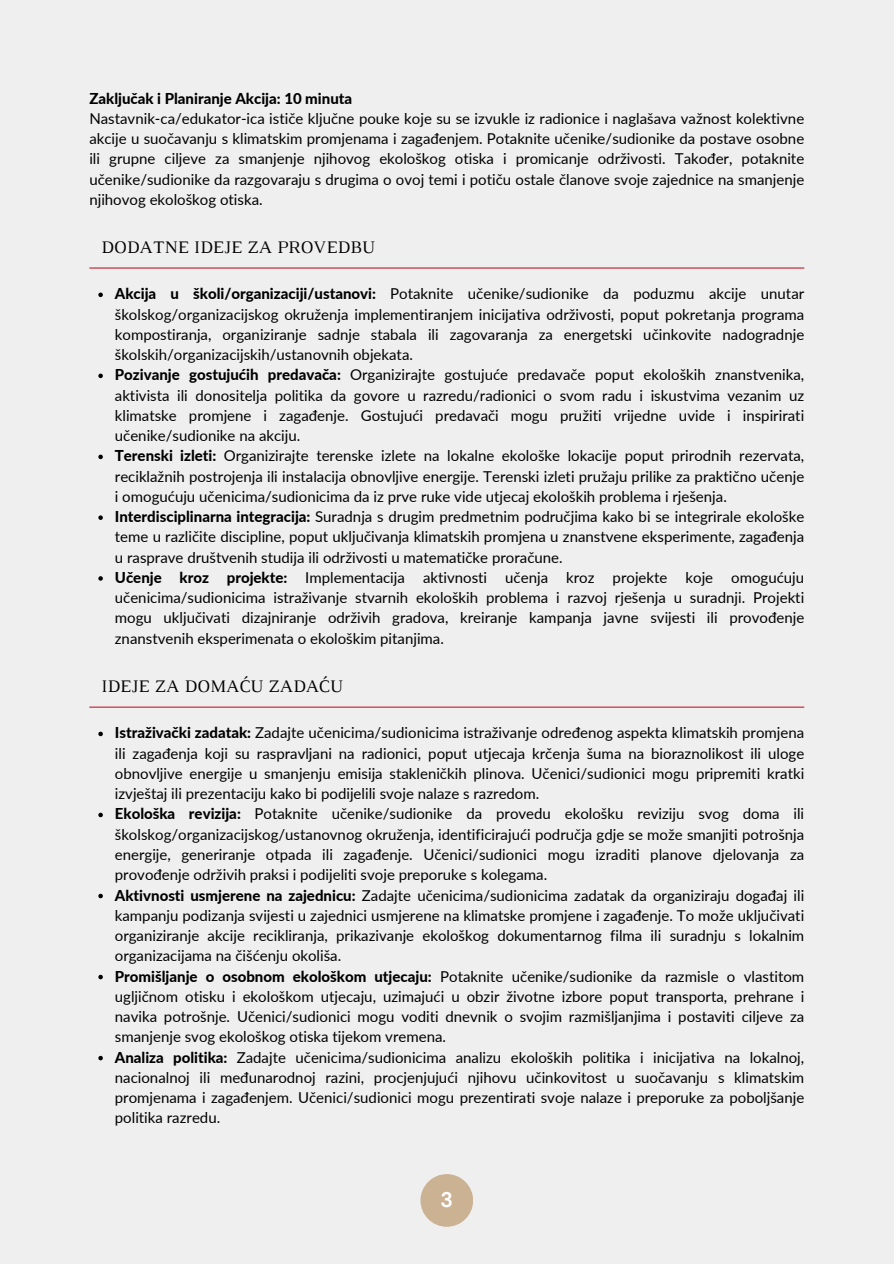
<style>
.page{position:relative;width:894px;height:1264px;background:#fff}
.page>*{position:absolute;margin:0;border:0;box-sizing:border-box;transform-origin:0 0}
.t1{font:700 21px "DM Sans";color:#fff}
.t2{font:18px "Luthier";color:#000}
.t3{font:15px/20.2px "Lato";color:#000;text-align:justify}
.t4{font:800 15px "Lato";color:#000}
.s1{font-weight:800}
</style>
<div class="page">
<div style="left:0;top:0;width:893px;height:1263px;background:#efefef"></div>
<hr style="left:89px;top:267px;width:715px;height:1px;background:#bf1e2d">
<svg style="left:98px;top:292px;width:5px;height:5px"></svg>
<svg style="left:98px;top:373px;width:5px;height:5px"></svg>
<svg style="left:98px;top:454px;width:5px;height:5px"></svg>
<svg style="left:98px;top:515px;width:5px;height:5px"></svg>
<svg style="left:98px;top:576px;width:5px;height:4px"></svg>
<hr style="left:89px;top:706px;width:715px;height:1px;background:#bf1e2d">
<svg style="left:98px;top:731px;width:5px;height:5px"></svg>
<svg style="left:98px;top:812px;width:5px;height:5px"></svg>
<svg style="left:98px;top:893px;width:5px;height:5px"></svg>
<svg style="left:98px;top:974px;width:5px;height:5px"></svg>
<svg style="left:98px;top:1055px;width:5px;height:5px"></svg>
<div style="left:420px;top:1174px;width:53px;height:52px;background:#cbb292;border-radius:50%"></div>
<p class="t4" style="left:89px;top:89px;width:264px">Zaključak i Planiranje Akcija: 10 minuta</p>
<p class="t3" style="left:89px;top:108px;width:716px">Nastavnik-ca/edukator-ica ističe ključne pouke koje su se izvukle iz radionice i naglašava važnost kolektivne akcije u suočavanju s klimatskim promjenama i zagađenjem. Potaknite učenike/sudionike da postave osobne ili grupne ciljeve za smanjenje njihovog ekološkog otiska i promicanje održivosti. Također, potaknite učenike/sudionike da razgovaraju s drugima o ovoj temi i potiču ostale članove svoje zajednice na smanjenje njihovog ekološkog otiska.</p>
<h1 class="t2" style="left:101px;top:241px;width:275px">DODATNE IDEJE ZA PROVEDBU</h1>
<p class="t3" style="left:115px;top:283px;width:690px"><span class="s1">Akcija u školi/organizaciji/ustanovi:</span> Potaknite učenike/sudionike da poduzmu akcije unutar školskog/organizacijskog okruženja implementiranjem inicijativa održivosti, poput pokretanja programa kompostiranja, organiziranje sadnje stabala ili zagovaranja za energetski učinkovite nadogradnje školskih/organizacijskih/ustanovnih objekata.</p>
<p class="t3" style="left:115px;top:364px;width:690px"><span class="s1">Pozivanje gostujućih predavača:</span> Organizirajte gostujuće predavače poput ekoloških znanstvenika, aktivista ili donositelja politika da govore u razredu/radionici o svom radu i iskustvima vezanim uz klimatske promjene i zagađenje. Gostujući predavači mogu pružiti vrijedne uvide i inspirirati učenike/sudionike na akciju.</p>
<p class="t3" style="left:115px;top:445px;width:690px"><span class="s1">Terenski izleti:</span> Organizirajte terenske izlete na lokalne ekološke lokacije poput prirodnih rezervata, reciklažnih postrojenja ili instalacija obnovljive energije. Terenski izleti pružaju prilike za praktično učenje i omogućuju učenicima/sudionicima da iz prve ruke vide utjecaj ekoloških problema i rješenja.</p>
<p class="t3" style="left:115px;top:506px;width:690px"><span class="s1">Interdisciplinarna integracija:</span> Suradnja s drugim predmetnim područjima kako bi se integrirale ekološke teme u različite discipline, poput uključivanja klimatskih promjena u znanstvene eksperimente, zagađenja u rasprave društvenih studija ili održivosti u matematičke proračune.</p>
<p class="t3" style="left:115px;top:567px;width:690px"><span class="s1">Učenje kroz projekte:</span> Implementacija aktivnosti učenja kroz projekte koje omogućuju učenicima/sudionicima istraživanje stvarnih ekoloških problema i razvoj rješenja u suradnji. Projekti mogu uključivati dizajniranje održivih gradova, kreiranje kampanja javne svijesti ili provođenje znanstvenih eksperimenata o ekološkim pitanjima.</p>
<h1 class="t2" style="left:101px;top:679px;width:243px">IDEJE ZA DOMAĆU ZADAĆU</h1>
<p class="t3" style="left:115px;top:722px;width:690px"><span class="s1">Istraživački zadatak:</span> Zadajte učenicima/sudionicima istraživanje određenog aspekta klimatskih promjena ili zagađenja koji su raspravljani na radionici, poput utjecaja krčenja šuma na bioraznolikost ili uloge obnovljive energije u smanjenju emisija stakleničkih plinova. Učenici/sudionici mogu pripremiti kratki izvještaj ili prezentaciju kako bi podijelili svoje nalaze s razredom.</p>
<p class="t3" style="left:115px;top:803px;width:690px"><span class="s1">Ekološka revizija:</span> Potaknite učenike/sudionike da provedu ekološku reviziju svog doma ili školskog/organizacijskog/ustanovnog okruženja, identificirajući područja gdje se može smanjiti potrošnja energije, generiranje otpada ili zagađenje. Učenici/sudionici mogu izraditi planove djelovanja za provođenje održivih praksi i podijeliti svoje preporuke s kolegama.</p>
<p class="t3" style="left:115px;top:884px;width:690px"><span class="s1">Aktivnosti usmjerene na zajednicu:</span> Zadajte učenicima/sudionicima zadatak da organiziraju događaj ili kampanju podizanja svijesti u zajednici usmjerene na klimatske promjene i zagađenje. To može uključivati organiziranje akcije recikliranja, prikazivanje ekološkog dokumentarnog filma ili suradnju s lokalnim organizacijama na čišćenju okoliša.</p>
<p class="t3" style="left:115px;top:965px;width:690px"><span class="s1">Promišljanje o osobnom ekološkom utjecaju:</span> Potaknite učenike/sudionike da razmisle o vlastitom ugljičnom otisku i ekološkom utjecaju, uzimajući u obzir životne izbore poput transporta, prehrane i navika potrošnje. Učenici/sudionici mogu voditi dnevnik o svojim razmišljanjima i postaviti ciljeve za smanjenje svog ekološkog otiska tijekom vremena.</p>
<p class="t3" style="left:115px;top:1046px;width:690px"><span class="s1">Analiza politika:</span> Zadajte učenicima/sudionicima analizu ekoloških politika i inicijativa na lokalnoj, nacionalnoj ili međunarodnoj razini, procjenjujući njihovu učinkovitost u suočavanju s klimatskim promjenama i zagađenjem. Učenici/sudionici mogu prezentirati svoje nalaze i preporuke za poboljšanje politika razredu.</p>
<p class="t1" style="left:440px;top:1186px;width:14px">3</p>
</div>
